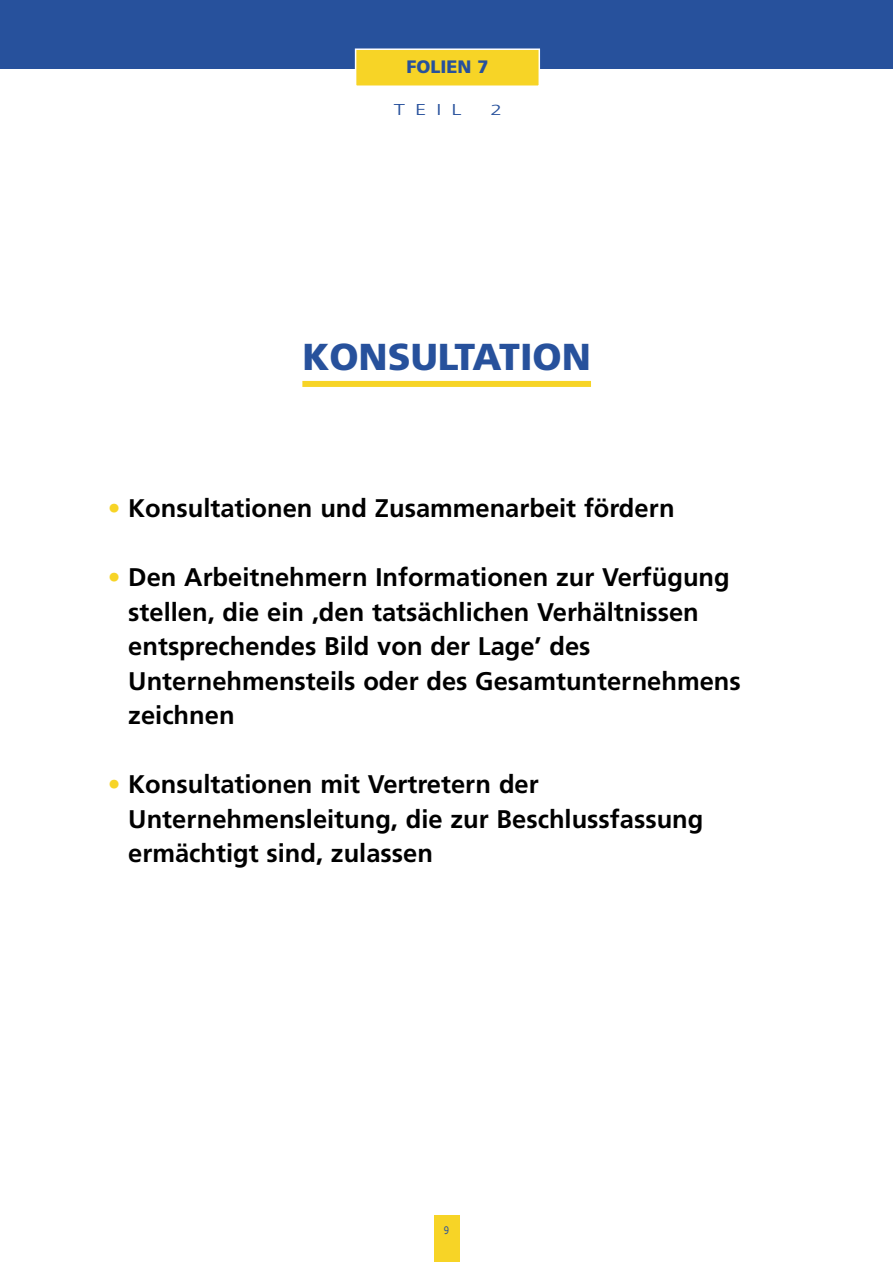
<style>
.page{position:relative;width:893px;height:1263px;background:#fff}
.page>*{position:absolute;margin:0;border:0;box-sizing:border-box;transform-origin:0 0}
.t1{font:900 37.5px "Frutiger";color:#27519c}
.t2{font:700 25.5px/34.5px "Frutiger";color:#000}
.t3{font:900 18px "Frutiger";color:#27519c}
.t4{font:300 15.75px "Frutiger";color:#27519c;scale:1.43 1}
.t5{font:300 14.7px "Frutiger";color:#27519c;scale:1.43 1}
.t6{font:10.5px "Yoyo Verdana Roman";color:#27519c;scale:.8 1}
.s1{color:#f7d426}
</style>
<div class="page">
<div style="left:0;top:0;width:892px;height:69px;background:#27519c"></div>
<div style="left:302px;top:381px;width:289px;height:6px;background:#f7d426"></div>
<div style="left:434px;top:1215px;width:25px;height:46px;background:#f7d426"></div>
<div style="left:355px;top:49px;width:184px;height:37px;background:#f7d426"></div>
<div style="left:355px;top:48px;width:185px;height:39px;border:2px solid #fff"></div>
<p class="t3" style="left:406px;top:58px;width:84px">FOLIEN 7</p>
<p class="t4" style="left:394px;top:102px;width:49px">TEIL</p>
<p class="t5" style="left:490px;top:103px;width:10px">2</p>
<h1 class="t1" style="left:302px;top:341px;width:290px">KONSULTATION</h1>
<p class="t2" style="left:108px;top:495px;width:568px"><span class="s1">•</span> Konsultationen und Zusammenarbeit fördern</p>
<p class="t2" style="left:128px;top:564px;width:614px;text-indent:-20px"><span class="s1">•</span> Den Arbeitnehmern Informationen zur Verfügung stellen, die ein ‚den tatsächlichen Verhältnissen entsprechendes Bild von der Lage’ des Unternehmensteils oder des Gesamtunternehmens zeichnen</p>
<p class="t2" style="left:128px;top:771px;width:576px;text-indent:-20px"><span class="s1">•</span> Konsultationen mit Vertretern der<br>Unternehmensleitung, die zur Beschlussfassung ermächtigt sind, zulassen</p>
<p class="t6" style="left:444px;top:1226px;width:8px">9</p>
</div>
